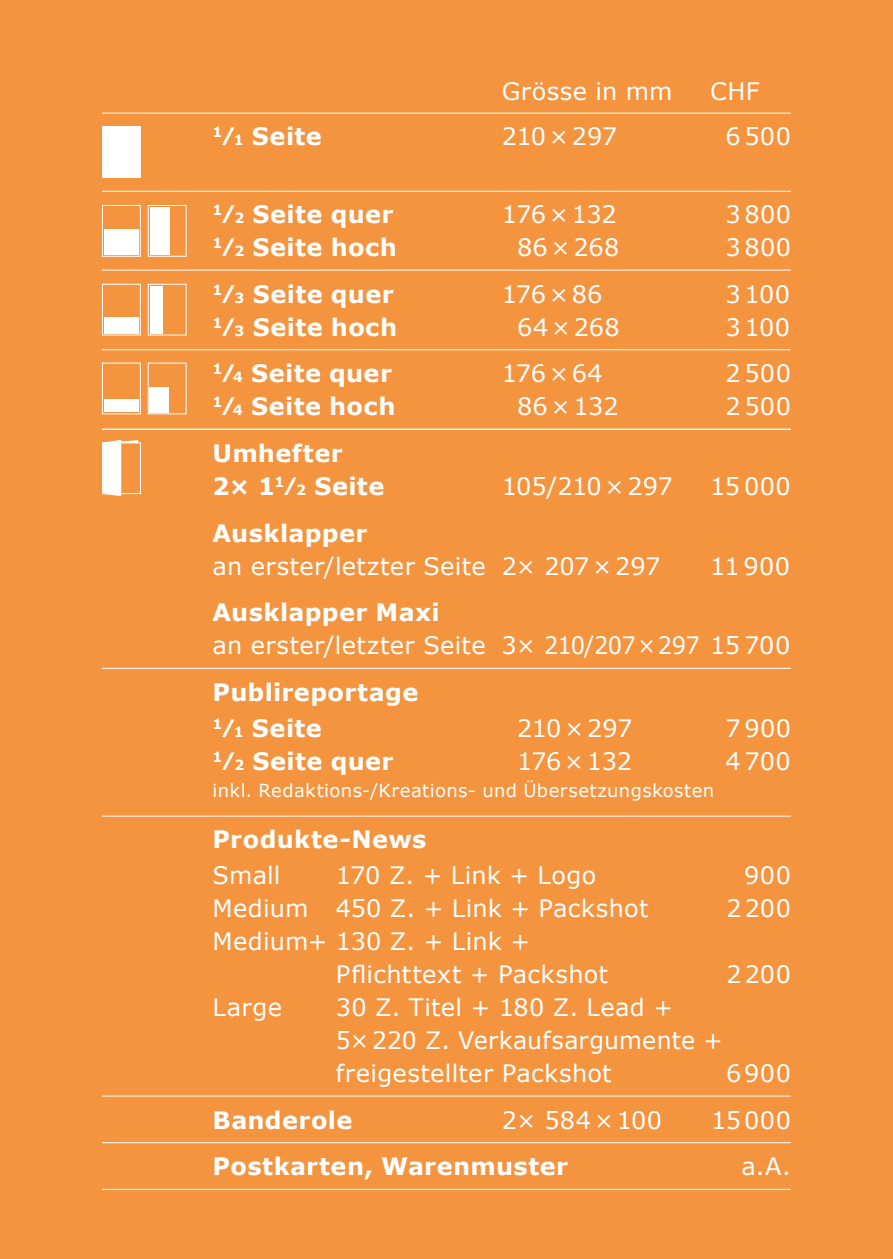
<style>
.page{position:relative;width:893px;height:1259px;background:#f4943f}
.page>*{position:absolute;margin:0;border:0;box-sizing:border-box;transform-origin:0 0}
.t1{font:24px/33px "Verdana";letter-spacing:.01em;color:#fff}
.t2{font:700 24px/33px "Verdana";letter-spacing:.02em;color:#fff}
.t3{font:24px "Verdana";letter-spacing:-.02em;color:#fff}
.t4{font:18px "Verdana";letter-spacing:.025em;color:#fff}
.s1{font-size:14.1px}
</style>
<div class="page">
<hr style="left:102px;top:113px;width:689px;height:1px;background:#fff">
<hr style="left:102px;top:191px;width:689px;height:1px;background:#fff">
<hr style="left:102px;top:269px;width:689px;height:2px;background:#fff">
<hr style="left:102px;top:349px;width:689px;height:1px;background:#fff">
<hr style="left:102px;top:428px;width:689px;height:2px;background:#fff">
<hr style="left:102px;top:668px;width:689px;height:1px;background:#fff">
<hr style="left:102px;top:815px;width:689px;height:1px;background:#fff">
<hr style="left:102px;top:1095px;width:689px;height:1px;background:#fff">
<hr style="left:102px;top:1142px;width:689px;height:1px;background:#fff">
<hr style="left:102px;top:1188px;width:689px;height:1px;background:#fff">
<div style="left:102px;top:126px;width:39px;height:52px;background:#fff"></div>
<div style="left:102px;top:205px;width:39px;height:52px;border:1px solid #fff"></div>
<div style="left:148px;top:205px;width:39px;height:52px;border:1px solid #fff"></div>
<div style="left:104px;top:229px;width:35px;height:25px;background:#fff"></div>
<div style="left:150px;top:207px;width:19px;height:48px;background:#fff"></div>
<div style="left:102px;top:363px;width:39px;height:51px;border:1px solid #fff"></div>
<div style="left:148px;top:363px;width:39px;height:51px;border:1px solid #fff"></div>
<div style="left:104px;top:399px;width:35px;height:13px;background:#fff"></div>
<div style="left:150px;top:387px;width:19px;height:25px;background:#fff"></div>
<div style="left:102px;top:284px;width:39px;height:51px;border:1px solid #fff"></div>
<div style="left:148px;top:284px;width:39px;height:51px;border:1px solid #fff"></div>
<div style="left:150px;top:286px;width:13px;height:47px;background:#fff"></div>
<div style="left:104px;top:317px;width:34px;height:17px;background:#fff"></div>
<div style="left:102px;top:443px;width:39px;height:51px;background:#f4943f;border:1px solid #fff"></div>
<svg style="left:102px;top:440px;width:36px;height:56px"></svg>
<p class="t1" style="left:502px;top:75px;width:172px">Grösse in mm</p>
<p class="t1" style="left:710px;top:75px;width:51px">CHF</p>
<p class="t2" style="left:213px;top:119px;width:111px"><sup>1</sup>⁄<span class="s1">1</span> Seite</p>
<p class="t1" style="left:502px;top:119px;width:117px">210×297</p>
<p class="t1" style="left:725px;top:119px;width:67px">6 500</p>
<p class="t2" style="left:213px;top:197px;width:182px"><sup>1</sup>⁄<span class="s1">2</span> Seite quer</p>
<p class="t1" style="left:502px;top:198px;width:117px">176×132</p>
<p class="t1" style="left:725px;top:198px;width:67px">3 800</p>
<p class="t2" style="left:213px;top:230px;width:186px"><sup>1</sup>⁄<span class="s1">2</span> Seite hoch</p>
<p class="t1" style="left:517px;top:231px;width:104px">86×268</p>
<p class="t1" style="left:725px;top:231px;width:67px">3 800</p>
<p class="t2" style="left:213px;top:277px;width:183px"><sup>1</sup>⁄<span class="s1">3</span> Seite quer</p>
<p class="t1" style="left:502px;top:277px;width:102px">176×86</p>
<p class="t1" style="left:725px;top:277px;width:66px">3 100</p>
<p class="t2" style="left:213px;top:310px;width:186px"><sup>1</sup>⁄<span class="s1">3</span> Seite hoch</p>
<p class="t1" style="left:517px;top:310px;width:104px">64×268</p>
<p class="t1" style="left:725px;top:310px;width:66px">3 100</p>
<p class="t2" style="left:213px;top:357px;width:181px"><sup>1</sup>⁄<span class="s1">4</span> Seite quer</p>
<p class="t1" style="left:502px;top:357px;width:103px">176×64</p>
<p class="t1" style="left:725px;top:357px;width:67px">2 500</p>
<p class="t2" style="left:213px;top:390px;width:184px"><sup>1</sup>⁄<span class="s1">4</span> Seite hoch</p>
<p class="t1" style="left:517px;top:390px;width:103px">86×132</p>
<p class="t1" style="left:725px;top:390px;width:67px">2 500</p>
<p class="t2" style="left:213px;top:436px;width:173px">Umhefter<br>2× 1<sup>1</sup>⁄<span class="s1">2</span> Seite</p>
<p class="t3" style="left:502px;top:470px;width:173px">105/210×297</p>
<p class="t1" style="left:710px;top:469px;width:82px">15 000</p>
<p class="t2" style="left:213px;top:516px;width:156px">Ausklapper</p>
<p class="t1" style="left:213px;top:549px;width:449px">an erster/letzter Seite 2× 207×297</p>
<p class="t1" style="left:710px;top:549px;width:82px">11 900</p>
<p class="t2" style="left:213px;top:595px;width:229px">Ausklapper Maxi</p>
<p class="t1" style="left:212px;top:629px;width:579px">an erster/letzter Seite 3× 210/207×297 15 700</p>
<p class="t2" style="left:213px;top:674px;width:207px;line-height:36px">Publireportage<br><sup>1</sup>⁄<span class="s1">1</span> Seite</p>
<p class="t1" style="left:517px;top:711px;width:117px">210×297</p>
<p class="t1" style="left:725px;top:711px;width:67px">7 900</p>
<p class="t2" style="left:213px;top:744px;width:182px"><sup>1</sup>⁄<span class="s1">2</span> Seite quer</p>
<p class="t1" style="left:517px;top:744px;width:117px">176×132</p>
<p class="t1" style="left:725px;top:744px;width:67px">4 700</p>
<p class="t4" style="left:213px;top:778px;width:503px">inkl. Redaktions-/Kreations- und Übersetzungskosten</p>
<p class="t2" style="left:213px;top:822px;width:215px">Produkte-News</p>
<p class="t1" style="left:213px;top:858px;width:69px">Small</p>
<p class="t1" style="left:336px;top:858px;width:262px">170 Z. + Link + Logo</p>
<p class="t1" style="left:744px;top:858px;width:48px">900</p>
<p class="t1" style="left:213px;top:891px;width:437px">Medium 450 Z. + Link + Packshot</p>
<p class="t1" style="left:727px;top:891px;width:66px">2200</p>
<p class="t1" style="left:336px;top:924px;width:274px;text-indent:-123px">Medium+ 130 Z. + Link +<br>Pflichttext + Packshot</p>
<p class="t1" style="left:727px;top:957px;width:66px">2200</p>
<p class="t1" style="left:213px;top:990px;width:71px">Large</p>
<p class="t1" style="left:336px;top:990px;width:388px">30 Z. Titel + 180 Z. Lead +<br>5×220 Z. Verkaufsargumente + freigestellter Packshot</p>
<p class="t1" style="left:726px;top:1056px;width:66px">6900</p>
<p class="t2" style="left:213px;top:1103px;width:141px">Banderole</p>
<p class="t1" style="left:502px;top:1103px;width:162px">2× 584×100</p>
<p class="t1" style="left:711px;top:1103px;width:81px">15000</p>
<p class="t2" style="left:213px;top:1149px;width:357px">Postkarten, Warenmuster</p>
<p class="t1" style="left:741px;top:1150px;width:51px">a.A.</p>
</div>
